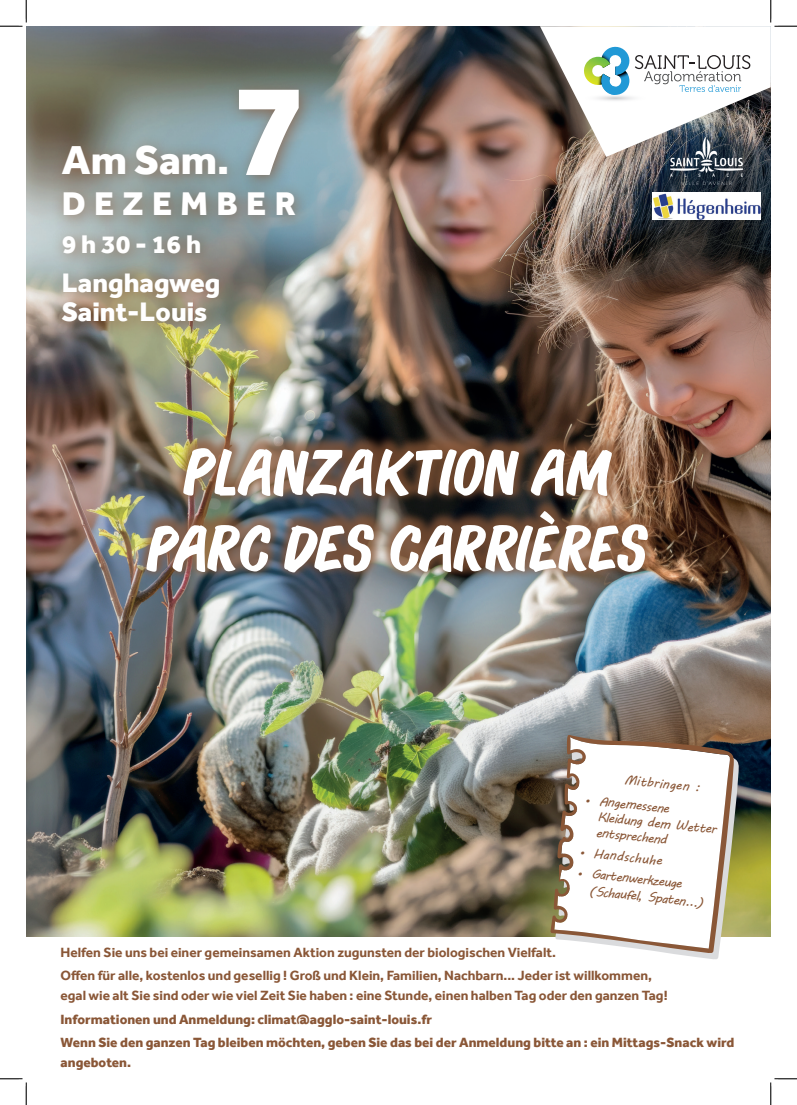
<style>
.page{position:relative;width:797px;height:1105px;background:#fff}
.page>*{position:absolute;margin:0;border:0;box-sizing:border-box;transform-origin:0 0}
.t1{font:800 135.25px "Effra";color:#fff}
.t2{font:57px/76.1px "Bonoco 2023";letter-spacing:-.02em;color:#fff;text-align:center}
.t3{font:800 41.5px "Effra";color:#fff}
.t4{font:800 33.75px "Effra";letter-spacing:.25em;color:#fff}
.t5{font:800 27.5px/29.1px "Effra";color:#fff}
.t6{font:800 26.25px "Effra";color:#fff}
.t7{font:700 13.75px/23.5px "Effra";color:#8a5737}
.t8{font:800 13.75px/23.5px "Effra";color:#8a5737}
.t9{font:13px/15.6px "MV Boli";color:#8a5737}
</style>
<div class="page">
<img style="left:26px;top:26px;width:744px;height:911px">
<img style="left:653px;top:193px;width:107px;height:27px">
<img style="left:670px;top:160px;width:72px;height:24px">
<div style="left:534px;top:26px;width:236px;height:134px;background:#231f20;opacity:.22"></div>
<div style="left:135px;top:433px;width:525px;height:148px;background:#8a5737;opacity:.75"></div>
<svg style="left:669px;top:741px;width:70px;height:218px"></svg>
<svg style="left:550px;top:735px;width:184px;height:218px"></svg>
<div style="left:51px;top:261px;width:187px;height:78px;background:#8a5737;opacity:.75"></div>
<div style="left:51px;top:77px;width:266px;height:156px;background:#8a5737;opacity:.75"></div>
<div style="left:51px;top:223px;width:167px;height:48px;background:#8a5737;opacity:.75"></div>
<svg style="left:0;top:0;width:27px;height:27px"></svg>
<svg style="left:0;top:1078px;width:27px;height:27px"></svg>
<svg style="left:540px;top:0;width:257px;height:157px"></svg>
<svg style="left:770px;top:1078px;width:27px;height:27px"></svg>
<h1 class="t1" style="left:233px;top:49px;width:77px">7</h1>
<h3 class="t4" style="left:62px;top:184px;width:236px">DEZEMBER</h3>
<h3 class="t3" style="left:62px;top:135px;width:169px">Am Sam.</h3>
<h3 class="t6" style="left:62px;top:228px;width:141px">9 h 30 - 16 h</h3>
<h3 class="t5" style="left:62px;top:268px;width:160px">Langhagweg<br>Saint-Louis</h3>
<h2 class="t2" style="left:148px;top:430px;width:501px">PLANZAKTION AM<br>PARC DES CARRIÈRES</h2>
<p class="t9" style="left:625px;top:771px;width:78px;rotate:6deg">Mitbringen :</p>
<p class="t9" style="left:600px;top:793px;width:121px;text-indent:-14px;rotate:6deg">• Angemessene<br>Kleidung dem Wetter entsprechend</p>
<p class="t9" style="left:580px;top:844px;width:85px;rotate:6deg">• Handschuhe</p>
<p class="t9" style="left:592px;top:865px;width:116px;line-height:17px;text-indent:-14px;rotate:6deg">• Gartenwerkzeuge (Schaufel, Spaten...)</p>
<p class="t7" style="left:61px;top:940px;width:593px">Helfen Sie uns bei einer gemeinsamen Aktion zugunsten der biologischen Vielfalt.<br>Offen für alle, kostenlos und gesellig ! Groß und Klein, Familien, Nachbarn... Jeder ist willkommen,</p>
<p class="t7" style="left:61px;top:983px;width:608px">egal wie alt Sie sind oder wie viel Zeit Sie haben : eine Stunde, einen halben Tag oder den ganzen Tag!</p>
<p class="t8" style="left:61px;top:1007px;width:675px">Informationen und Anmeldung: climat@agglo-saint-louis.fr<br>Wenn Sie den ganzen Tag bleiben möchten, geben Sie das bei der Anmeldung bitte an : ein Mittags-Snack wird</p>
<p class="t8" style="left:61px;top:1051px;width:72px">angeboten.</p>
</div>
